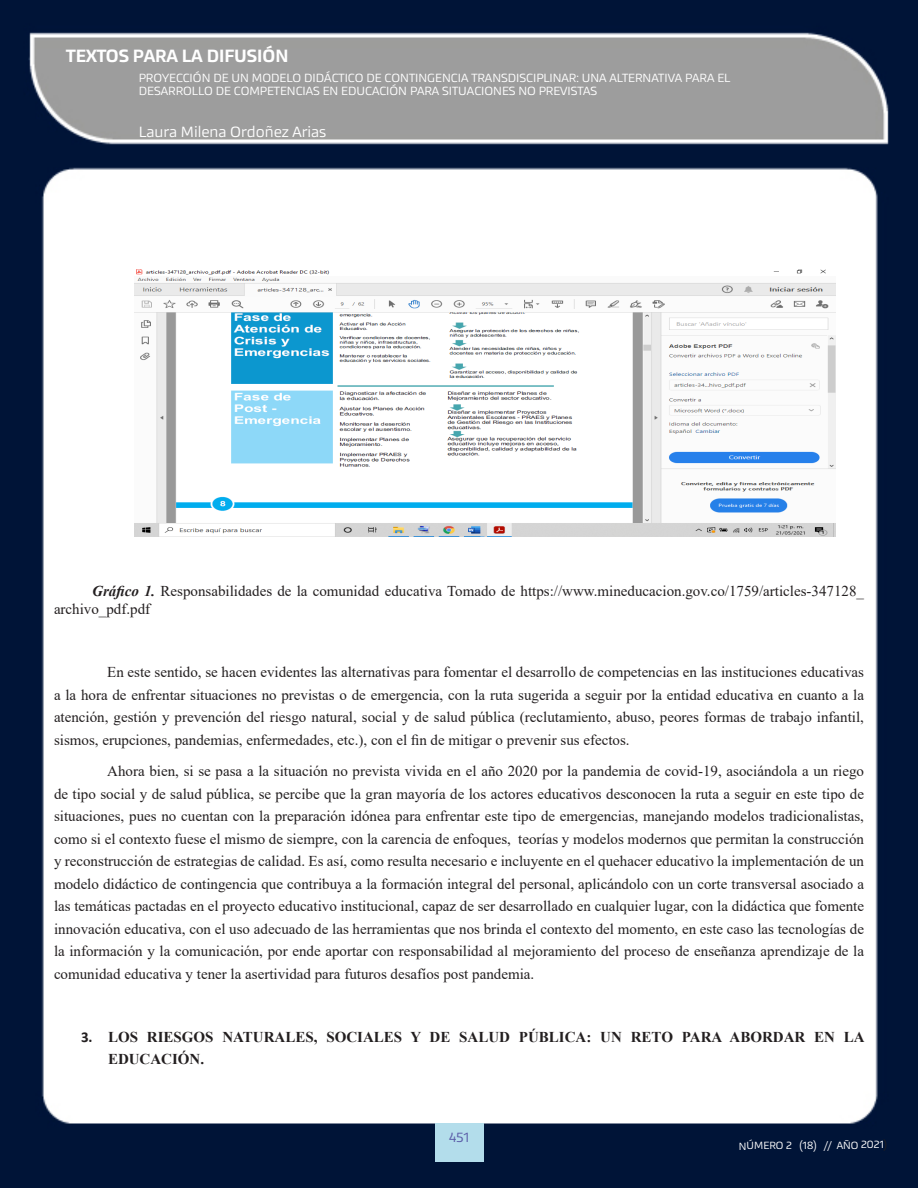
<style>
.page{position:relative;width:918px;height:1188px;background:#fff}
.page>*{position:absolute;margin:0;border:0;box-sizing:border-box;transform-origin:0 0}
.t1{font:500 18px "Akceler A";color:#fff}
.Body_Text{font:15px/22.5px "Times New Roman";color:#231f20;text-align:justify}
.t2{font:700 15px/22.5px "Times New Roman";color:#231f20}
.t3{font:15px "Akceler A";color:#fff}
.t4{font:13.5px "Akceler A";color:#5c5ea9}
.t5{font:12px/13.5px "Akceler A";color:#fff}
.t6{font:10.5px "Akceler A";color:#fff}
.s1{font-weight:700;font-style:italic}
.s2{font-family:"Calibri"}
.s3{color:#231f20}
</style>
<div class="page">
<img style="left:0;top:0;width:918px;height:1188px">
<div style="left:435px;top:1123px;width:48px;height:39px;background:#b3ddeb"></div>
<img style="left:134px;top:269px;width:702px;height:267px">
<p class="t1" style="left:66px;top:42px;width:224px">TEXTOS PARA LA DIFUSIÓN</p>
<p class="t5" style="left:139px;top:70px;width:593px">PROYECCIÓN DE UN MODELO DIDÁCTICO DE CONTINGENCIA TRANSDISCIPLINAR: UNA ALTERNATIVA PARA EL<br>DESARROLLO DE COMPETENCIAS EN EDUCACIÓN PARA SITUACIONES NO PREVISTAS</p>
<p class="t3" style="left:139px;top:121px;width:189px">Laura Milena Ordoñez Arias</p>
<p class="Body_Text" style="left:54px;top:582px;width:812px;line-height:18px;text-indent:38px"><span class="s1">Gráfico 1.</span> Responsabilidades de la comunidad educativa Tomado de https://www.mineducacion.gov.co/1759/articles-347128_ archivo_pdf.pdf</p>
<p class="Body_Text" style="left:54px;top:660px;width:812px;text-indent:53px">En este sentido, se hacen evidentes las alternativas para fomentar el desarrollo de competencias en las instituciones educativas a la hora de enfrentar situaciones no previstas o de emergencia, con la ruta sugerida a seguir por la entidad educativa en cuanto a la atención, gestión y prevención del riesgo natural, social y de salud pública (reclutamiento, abuso, peores formas de trabajo infantil, sismos, erupciones, pandemias, enfermedades, etc.), con el fin de mitigar o prevenir sus efectos.</p>
<p class="Body_Text" style="left:54px;top:759px;width:812px;text-indent:53px">Ahora bien, si se pasa a la situación no prevista vivida en el año 2020 por la pandemia de covid-19, asociándola a un riego de tipo social y de salud pública, se percibe que la gran mayoría de los actores educativos desconocen la ruta a seguir en este tipo de situaciones, pues no cuentan con la preparación idónea para enfrentar este tipo de emergencias, manejando modelos tradicionalistas, como si el contexto fuese el mismo de siempre, con la carencia de enfoques, teorías y modelos modernos que permitan la construcción y reconstrucción de estrategias de calidad. Es así, como resulta necesario e incluyente en el quehacer educativo la implementación de un modelo didáctico de contingencia que contribuya a la formación integral del personal, aplicándolo con un corte transversal asociado a las temáticas pactadas en el proyecto educativo institucional, capaz de ser desarrollado en cualquier lugar, con la didáctica que fomente innovación educativa, con el uso adecuado de las herramientas que nos brinda el contexto del momento, en este caso las tecnologías de la información y la comunicación, por ende aportar con responsabilidad al mejoramiento del proceso de enseñanza aprendizaje de la comunidad educativa y tener la asertividad para futuros desafíos post pandemia.</p>
<p class="t2" style="left:108px;top:1025px;width:758px;text-indent:-27px"><span class="s2">3.</span> LOS RIESGOS NATURALES, SOCIALES Y DE SALUD PÚBLICA: UN RETO PARA ABORDAR EN LA<br>EDUCACIÓN.</p>
<p class="t4" style="left:449px;top:1127px;width:22px">451</p>
<p class="t6" style="left:739px;top:1139px;width:150px;rotate:-1deg">NÚMERO 2 (18) // AÑO 2021<span class="s3">)</span></p>
</div>
